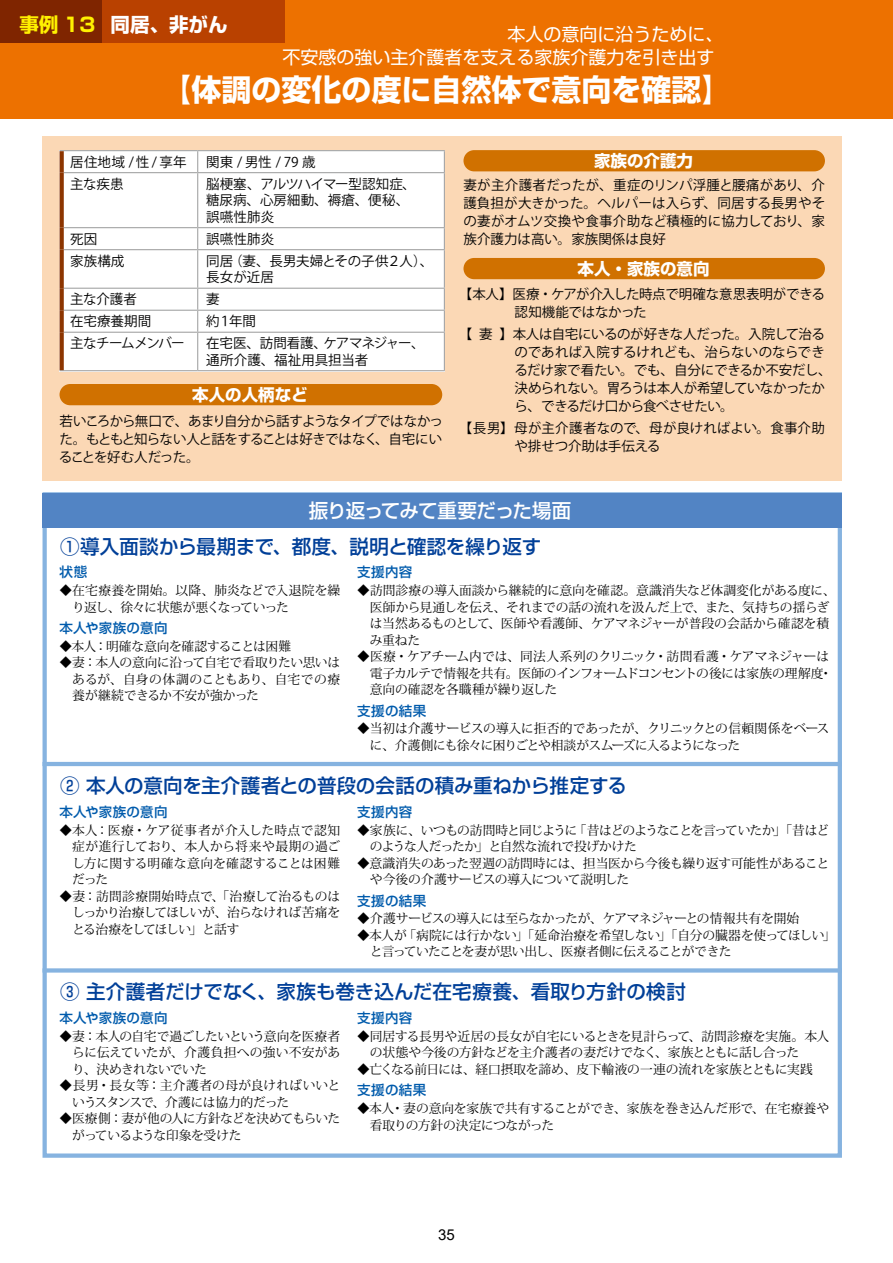
<style>
.page{position:relative;width:893px;height:1263px;background:#fff}
.page>*{position:absolute;margin:0;border:0;box-sizing:border-box;transform-origin:0 0}
.t1{font:700 30px "Shin Go Pr 6";color:#fff}
.t2{font:500 19.5px "Shin Go Pr 6";color:#003f98}
.t3{font:500 19.5px "Shin Go Pr 6";letter-spacing:-.05em;color:#fff}
.t4{font:700 19.5px "Shin Go Pr 6";color:#fff}
.t5{font:700 19.5px "Shin Go Pr 6";color:#fff100}
.t6{font:18px/22.5px "Shin Go Pr 6";color:#fff}
.t7{font:700 16.5px "Shin Go Pr 6";color:#fff}
.t8{font:15px "Arial";color:#000}
.t9{font:13.5px/18px "Koz Go Pro";letter-spacing:-.01em;color:#000}
.t10{font:500 13.5px "Shin Go Pr 6";letter-spacing:.025em;color:#005bac}
.t11{font:13.5px "Koz Go Pro";letter-spacing:-.05em;color:#000}
.t12{font:12.75px/16.5px "Koz Min Pr 6 N";letter-spacing:-.02em;color:#000}
.t13{font:12.75px/16.5px "Koz Min Pr 6 N";letter-spacing:-.04em;color:#000}
.t14{font:12.75px/16.5px "Koz Min Pr 6 N";letter-spacing:-.045em;color:#000}
.t15{font:12.75px/16.5px "Koz Min Pr 6 N";letter-spacing:-.06em;color:#000}
.t16{font:12.75px/16.5px "Koz Min Pr 6 N";color:#000}
</style>
<div class="page">
<div style="left:0;top:0;width:893px;height:119px;background:#ed7100"></div>
<div style="left:0;top:0;width:285px;height:43px;background:#b94100"></div>
<div style="left:0;top:0;width:102px;height:43px;background:#7f2500"></div>
<div style="left:43px;top:136px;width:799px;height:344px;background:#fbd8b5"></div>
<div style="left:463px;top:258px;width:362px;height:21px;background:#d07100;border-radius:11px"></div>
<div style="left:463px;top:150px;width:362px;height:21px;background:#d07100;border-radius:11px"></div>
<div style="left:43px;top:492px;width:799px;height:666px;border:4px solid #86b3e0"></div>
<svg style="left:43px;top:968px;width:799px;height:4px;fill:#86b3e0"></svg>
<div style="left:43px;top:493px;width:799px;height:34px;background:#5284c4"></div>
<hr style="left:43px;top:762px;width:799px;height:4px;background:#86b3e0">
<div style="left:60px;top:150px;width:385px;height:221px;background:#fff"></div>
<hr style="left:60px;top:150px;width:138px;height:1px;background:#9fa0a0">
<hr style="left:198px;top:150px;width:247px;height:1px;background:#9fa0a0">
<svg style="left:197px;top:151px;width:1px;height:21px"></svg>
<svg style="left:444px;top:151px;width:1px;height:21px"></svg>
<hr style="left:64px;top:172px;width:134px;height:1px;background:#9fa0a0">
<hr style="left:198px;top:172px;width:247px;height:1px;background:#9fa0a0">
<hr style="left:197px;top:173px;width:1px;height:54px;background:#9fa0a0">
<hr style="left:444px;top:173px;width:1px;height:54px;background:#9fa0a0">
<hr style="left:64px;top:227px;width:134px;height:1px;background:#9fa0a0">
<hr style="left:198px;top:227px;width:247px;height:1px;background:#9fa0a0">
<svg style="left:197px;top:228px;width:1px;height:21px"></svg>
<svg style="left:444px;top:228px;width:1px;height:21px"></svg>
<hr style="left:64px;top:249px;width:134px;height:1px;background:#9fa0a0">
<hr style="left:198px;top:249px;width:247px;height:1px;background:#9fa0a0">
<hr style="left:197px;top:250px;width:1px;height:38px;background:#9fa0a0">
<hr style="left:444px;top:250px;width:1px;height:38px;background:#9fa0a0">
<hr style="left:64px;top:288px;width:134px;height:1px;background:#9fa0a0">
<hr style="left:198px;top:288px;width:247px;height:1px;background:#9fa0a0">
<hr style="left:64px;top:310px;width:134px;height:1px;background:#9fa0a0">
<hr style="left:198px;top:310px;width:247px;height:1px;background:#9fa0a0">
<svg style="left:197px;top:289px;width:1px;height:43px"></svg>
<svg style="left:444px;top:289px;width:1px;height:43px"></svg>
<hr style="left:64px;top:332px;width:134px;height:1px;background:#9fa0a0">
<hr style="left:198px;top:332px;width:247px;height:1px;background:#9fa0a0">
<hr style="left:197px;top:333px;width:1px;height:37px;background:#9fa0a0">
<hr style="left:444px;top:333px;width:1px;height:37px;background:#9fa0a0">
<hr style="left:60px;top:370px;width:138px;height:1px;background:#9fa0a0">
<hr style="left:198px;top:370px;width:247px;height:1px;background:#9fa0a0">
<svg style="left:60px;top:151px;width:4px;height:22px"></svg>
<svg style="left:60px;top:173px;width:4px;height:55px"></svg>
<svg style="left:60px;top:228px;width:4px;height:22px"></svg>
<svg style="left:60px;top:250px;width:4px;height:38px"></svg>
<svg style="left:60px;top:288px;width:4px;height:22px"></svg>
<svg style="left:60px;top:310px;width:4px;height:22px"></svg>
<svg style="left:60px;top:332px;width:4px;height:38px"></svg>
<div style="left:60px;top:384px;width:382px;height:21px;background:#d07100;border-radius:11px"></div>
<h2 class="t5" style="left:20px;top:9px;width:77px">事例 13</h2>
<h2 class="t4" style="left:111px;top:9px;width:119px">同居、非がん</h2>
<h3 class="t6" style="left:282px;top:22px;width:469px;text-indent:225px">本人の意向に沿うために、<br>不安感の強い主介護者を支える家族介護力を引き出す　　</h3>
<h1 class="t1" style="left:161px;top:66px;width:572px">【体調の変化の度に自然体で意向を確認】</h1>
<p class="t9" style="left:70px;top:153px;width:118px">居住地域 /性/享年</p>
<p class="t9" style="left:206px;top:153px;width:111px">関東/男性/ 79歳</p>
<p class="t9" style="left:70px;top:175px;width:55px">主な疾患</p>
<p class="t9" style="left:206px;top:176px;width:211px;line-height:16.5px">脳梗塞、アルツハイマー型認知症、糖尿病、心房細動、褥瘡、便秘、誤嚥性肺炎</p>
<p class="t9" style="left:70px;top:230px;width:29px">死因</p>
<p class="t9" style="left:206px;top:230px;width:69px">誤嚥性肺炎</p>
<p class="t9" style="left:70px;top:252px;width:56px">家族構成</p>
<p class="t9" style="left:206px;top:253px;width:229px;line-height:16.5px">同居（妻、長男夫婦とその子供２人）、長女が近居</p>
<p class="t9" style="left:70px;top:291px;width:68px">主な介護者</p>
<p class="t9" style="left:206px;top:291px;width:15px">妻</p>
<p class="t9" style="left:70px;top:313px;width:83px">在宅療養期間</p>
<p class="t9" style="left:206px;top:313px;width:51px">約１年間</p>
<p class="t11" style="left:70px;top:335px;width:116px">主なチームメンバー</p>
<p class="t9" style="left:206px;top:335px;width:220px;line-height:16.5px">在宅医、訪問看護、ケアマネジャー、通所介護、福祉用具担当者</p>
<p class="t7" style="left:192px;top:382px;width:117px">本人の人柄など</p>
<p class="t9" style="left:59px;top:412px;width:386px;text-align:justify">若いころから無口で、あまり自分から話すようなタイプではなかった。もともと知らない人と話をすることは好きではなく、自宅にいることを好む人だった。</p>
<p class="t7" style="left:594px;top:148px;width:100px">家族の介護力</p>
<p class="t9" style="left:463px;top:176px;width:363px;text-align:justify">妻が主介護者だったが、重症のリンパ浮腫と腰痛があり、介護負担が大きかった。ヘルパーは入らず、同居する長男やその妻がオムツ交換や食事介助など積極的に協力しており、家族介護力は高い。家族関係は良好</p>
<p class="t7" style="left:577px;top:255px;width:133px">本人・家族の意向</p>
<p class="t9" style="left:514px;top:285px;width:312px;text-indent:-56px">【本人】医療・ケアが介入した時点で明確な意思表明ができる認知機能ではなかった</p>
<p class="t9" style="left:514px;top:325px;width:319px;text-indent:-56px">【妻】本人は自宅にいるのが好きな人だった。入院して治るのであれば入院するけれども、治らないのならできるだけ家で看たい。でも、自分にできるか不安だし、決められない。胃ろうは本人が希望していなかったから、できるだけ口から食べさせたい。</p>
<p class="t9" style="left:514px;top:420px;width:312px;text-indent:-56px">【長男】母が主介護者なので、母が良ければよい。食事介助や排せつ介助は手伝える</p>
<h2 class="t3" style="left:309px;top:494px;width:264px">振り返ってみて重要だった場面</h2>
<h2 class="t2" style="left:60px;top:531px;width:483px">①導入面談から最期まで、都度、説明と確認を繰り返す</h2>
<p class="t10" style="left:60px;top:561px;width:29px">状態</p>
<p class="t12" style="left:72px;top:582px;width:269px;text-indent:-13px">◆在宅療養を開始。以降、肺炎などで入退院を繰り返し、徐々に状態が悪くなっていった</p>
<p class="t10" style="left:60px;top:617px;width:109px">本人や家族の意向</p>
<p class="t12" style="left:60px;top:638px;width:233px">◆本人：明確な意向を確認することは困難</p>
<p class="t12" style="left:72px;top:655px;width:269px;text-align:justify;text-indent:-13px">◆妻：本人の意向に沿って自宅で看取りたい思いはあるが、自身の体調のこともあり、自宅での療養が継続できるか不安が強かった</p>
<p class="t10" style="left:357px;top:561px;width:57px">支援内容</p>
<p class="t12" style="left:370px;top:582px;width:467px;text-indent:-13px">◆訪問診療の導入面談から継続的に意向を確認。意識消失など体調変化がある度に、医師から見通しを伝え、それまでの話の流れを汲んだ上で、また、気持ちの揺らぎは当然あるものとして、医師や看護師、ケアマネジャーが普段の会話から確認を積み重ねた</p>
<p class="t12" style="left:370px;top:648px;width:464px;text-indent:-13px">◆医療・ケアチーム内では、同法人系列のクリニック・訪問看護・ケアマネジャーは電子カルテで情報を共有。医師のインフォームドコンセントの後には家族の理解度・意向の確認を各職種が繰り返した</p>
<p class="t10" style="left:357px;top:699px;width:71px">支援の結果</p>
<p class="t14" style="left:370px;top:721px;width:461px;text-indent:-13px">◆当初は介護サービスの導入に拒否的であったが、クリニックとの信頼関係をベースに、介護側にも徐々に困りごとや相談がスムーズに入るようになった</p>
<h2 class="t2" style="left:60px;top:769px;width:568px">② 本人の意向を主介護者との普段の会話の積み重ねから推定する</h2>
<p class="t10" style="left:60px;top:800px;width:109px">本人や家族の意向</p>
<p class="t12" style="left:72px;top:822px;width:269px;text-align:justify;text-indent:-13px">◆本人：医療・ケア従事者が介入した時点で認知症が進行しており、本人から将来や最期の過ごし方に関する明確な意向を確認することは困難だった</p>
<p class="t12" style="left:72px;top:888px;width:269px;text-align:justify;text-indent:-13px">◆妻：訪問診療開始時点で、「治療して治るものはしっかり治療してほしいが、治らなければ苦痛をとる治療をしてほしい」と話す</p>
<p class="t10" style="left:357px;top:800px;width:57px">支援内容</p>
<p class="t15" style="left:370px;top:822px;width:461px;text-indent:-13px">◆ 家族に、いつもの訪問時と同じように「昔はどのようなことを言っていたか」「昔はどのような人だったか」と自然な流れで投げかけた</p>
<p class="t12" style="left:370px;top:855px;width:461px;text-indent:-13px">◆意識消失のあった翌週の訪問時には、担当医から今後も繰り返す可能性があることや今後の介護サービスの導入について説明した</p>
<p class="t10" style="left:357px;top:889px;width:71px">支援の結果</p>
<p class="t13" style="left:357px;top:911px;width:443px">◆介護サービスの導入には至らなかったが、ケアマネジャーとの情報共有を開始</p>
<p class="t12" style="left:370px;top:927px;width:467px;text-indent:-13px">◆本人が「病院には行かない」「延命治療を希望しない」「自分の臓器を使ってほしい」と言っていたことを妻が思い出し、医療者側に伝えることができた</p>
<h2 class="t2" style="left:60px;top:976px;width:627px">③ 主介護者だけでなく、家族も巻き込んだ在宅療養、看取り方針の検討</h2>
<p class="t10" style="left:60px;top:1007px;width:109px">本人や家族の意向</p>
<p class="t12" style="left:72px;top:1028px;width:269px;text-align:justify;text-indent:-13px">◆妻：本人の自宅で過ごしたいという意向を医療者らに伝えていたが、介護負担への強い不安があり、決めきれないでいた</p>
<p class="t16" style="left:72px;top:1077px;width:269px;text-indent:-13px">◆長男・長女等：主介護者の母が良ければいいというスタンスで、介護には協力的だった</p>
<p class="t13" style="left:72px;top:1110px;width:269px;text-indent:-13px">◆ 医療側：妻が他の人に方針などを決めてもらいたがっているような印象を受けた</p>
<p class="t10" style="left:357px;top:1007px;width:57px">支援内容</p>
<p class="t12" style="left:370px;top:1028px;width:461px;text-indent:-13px">◆同居する長男や近居の長女が自宅にいるときを見計らって、訪問診療を実施。本人の状態や今後の方針などを主介護者の妻だけでなく、家族とともに話し合った</p>
<p class="t12" style="left:357px;top:1061px;width:457px">◆亡くなる前日には、経口摂取を諦め、皮下輸液の一連の流れを家族とともに実践</p>
<p class="t10" style="left:357px;top:1079px;width:71px">支援の結果</p>
<p class="t12" style="left:370px;top:1100px;width:461px;text-indent:-13px">◆本人・妻の意向を家族で共有することができ、家族を巻き込んだ形で、在宅療養や看取りの方針の決定につながった</p>
<p class="t8" style="left:438px;top:1224px;width:18px">35</p>
</div>
